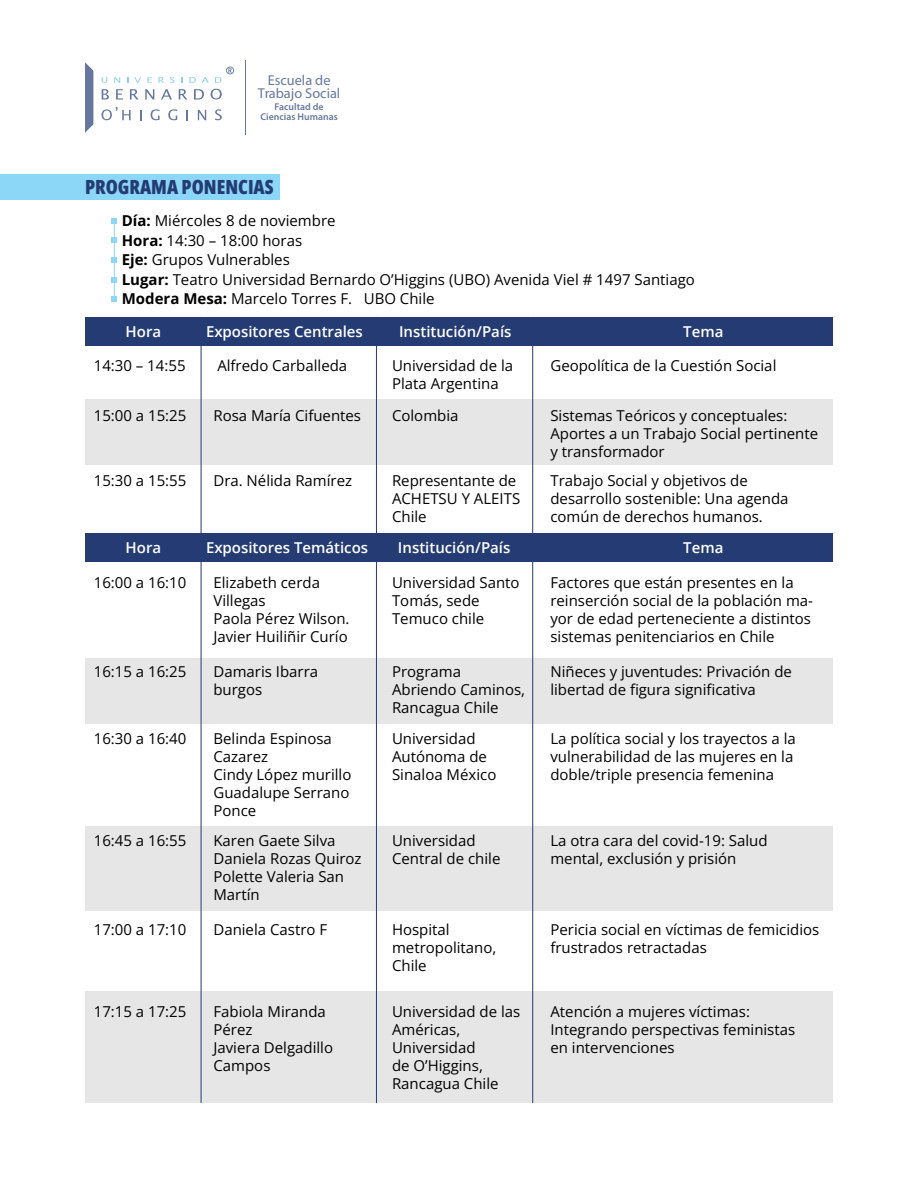
<style>
.page{position:relative;width:918px;height:1188px;background:#fff}
.page>*{position:absolute;margin:0;border:0;box-sizing:border-box;transform-origin:0 0}
.t1{font:800 19.5px "Open Sans Condensed";color:#243c73}
.t2{font:15px/18px "Open Sans";color:#000}
.t3{font:600 15px "Open Sans";color:#fff}
.t4{font:14.4px/13px "Myriad Pro";color:#243c73;text-align:center}
.t5{font:600 9.9px/9.8px "Myriad Pro";color:#243c73;text-align:center}
.s1{font-weight:700}
</style>
<div class="page">
<svg style="left:85px;top:62px;width:8px;height:71px"></svg>
<svg style="left:102px;top:89px;width:7px;height:11px"></svg>
<svg style="left:116px;top:89px;width:7px;height:11px"></svg>
<svg style="left:130px;top:89px;width:9px;height:11px"></svg>
<svg style="left:145px;top:89px;width:9px;height:11px"></svg>
<svg style="left:161px;top:89px;width:11px;height:11px"></svg>
<svg style="left:179px;top:89px;width:8px;height:11px"></svg>
<svg style="left:194px;top:89px;width:10px;height:11px"></svg>
<svg style="left:211px;top:89px;width:11px;height:11px"></svg>
<svg style="left:140px;top:110px;width:2px;height:10px"></svg>
<svg style="left:151px;top:109px;width:9px;height:11px"></svg>
<svg style="left:168px;top:109px;width:9px;height:11px"></svg>
<svg style="left:198px;top:110px;width:8px;height:10px"></svg>
<svg style="left:215px;top:109px;width:7px;height:11px"></svg>
<svg style="left:102px;top:107px;width:29px;height:13px"></svg>
<svg style="left:102px;top:77px;width:5px;height:6px"></svg>
<svg style="left:114px;top:77px;width:6px;height:6px"></svg>
<svg style="left:134px;top:77px;width:7px;height:6px"></svg>
<svg style="left:148px;top:77px;width:4px;height:6px"></svg>
<svg style="left:158px;top:77px;width:6px;height:6px"></svg>
<svg style="left:170px;top:77px;width:5px;height:6px"></svg>
<svg style="left:189px;top:77px;width:7px;height:6px"></svg>
<svg style="left:202px;top:77px;width:7px;height:6px"></svg>
<svg style="left:215px;top:67px;width:19px;height:16px"></svg>
<hr style="left:245px;top:60px;width:1px;height:75px;background:#243c73">
<div style="left:0;top:174px;width:279px;height:25px;background:#8cd6f8"></div>
<div style="left:85px;top:399px;width:748px;height:66px;background:#e6e6e6"></div>
<div style="left:85px;top:658px;width:748px;height:66px;background:#e6e6e6"></div>
<div style="left:85px;top:826px;width:748px;height:84px;background:#e6e6e6"></div>
<div style="left:85px;top:991px;width:748px;height:112px;background:#e6e6e6"></div>
<div style="left:85px;top:317px;width:748px;height:29px;background:#243c73"></div>
<div style="left:85px;top:533px;width:748px;height:29px;background:#243c73"></div>
<hr style="left:201px;top:317px;width:1px;height:786px;background:#243c73">
<hr style="left:376px;top:317px;width:1px;height:786px;background:#243c73">
<hr style="left:532px;top:317px;width:1px;height:786px;background:#243c73">
<svg style="left:111px;top:218px;width:6px;height:6px"></svg>
<svg style="left:111px;top:296px;width:6px;height:6px"></svg>
<svg style="left:111px;top:277px;width:6px;height:6px"></svg>
<svg style="left:111px;top:257px;width:6px;height:6px"></svg>
<svg style="left:111px;top:237px;width:6px;height:6px"></svg>
<hr style="left:114px;top:221px;width:1px;height:80px;background:#8cd6f8">
<p class="t4" style="left:258px;top:75px;width:84px">Escuela de<br>Trabajo Social</p>
<p class="t5" style="left:260px;top:102px;width:79px">Facultad de<br>Ciencias Humanas</p>
<h1 class="t1" style="left:85px;top:176px;width:190px">PROGRAMA PONENCIAS</h1>
<p class="t2" style="left:122px;top:212px;width:575px;line-height:19.5px"><span class="s1">Día:</span> Miércoles 8 de noviembre<br><span class="s1">Hora:</span> 14:30 – 18:00 horas<br><span class="s1">Eje:</span> Grupos Vulnerables<br><span class="s1">Lugar:</span> Teatro Universidad Bernardo O’Higgins (UBO) Avenida Viel # 1497 Santiago <span class="s1">Modera Mesa:</span> Marcelo Torres F. UBO Chile</p>
<p class="t3" style="left:399px;top:325px;width:114px">Institución/País</p>
<p class="t3" style="left:206px;top:325px;width:158px">Expositores Centrales</p>
<p class="t3" style="left:126px;top:325px;width:37px">Hora</p>
<p class="t3" style="left:683px;top:325px;width:42px">Tema</p>
<p class="t2" style="left:94px;top:358px;width:93px">14:30 – 14:55</p>
<p class="t2" style="left:217px;top:358px;width:131px">Alfredo Carballeda</p>
<p class="t2" style="left:392px;top:358px;width:123px">Universidad de la<br>Plata Argentina</p>
<p class="t2" style="left:550px;top:358px;width:228px">Geopolítica de la Cuestión Social</p>
<p class="t2" style="left:94px;top:408px;width:94px">15:00 a 15:25</p>
<p class="t2" style="left:213px;top:408px;width:149px">Rosa María Cifuentes</p>
<p class="t2" style="left:392px;top:408px;width:68px">Colombia</p>
<p class="t2" style="left:550px;top:408px;width:269px">Sistemas Teóricos y conceptuales:<br>Aportes a un Trabajo Social pertinente y transformador</p>
<p class="t2" style="left:94px;top:473px;width:94px">15:30 a 15:55</p>
<p class="t2" style="left:213px;top:473px;width:140px">Dra. Nélida Ramírez</p>
<p class="t2" style="left:392px;top:473px;width:130px">Representante de<br>ACHETSU Y ALEITS<br>Chile</p>
<p class="t2" style="left:550px;top:473px;width:240px">Trabajo Social y objetivos de desarrollo sostenible: Una agenda común de derechos humanos.</p>
<p class="t3" style="left:126px;top:541px;width:37px">Hora</p>
<p class="t3" style="left:206px;top:541px;width:164px">Expositores Temáticos</p>
<p class="t3" style="left:398px;top:541px;width:114px">Institución/País</p>
<p class="t3" style="left:683px;top:541px;width:42px">Tema</p>
<p class="t2" style="left:94px;top:575px;width:94px">16:00 a 16:10</p>
<p class="t2" style="left:94px;top:664px;width:94px">16:15 a 16:25</p>
<p class="t2" style="left:94px;top:731px;width:94px">16:30 a 16:40</p>
<p class="t2" style="left:94px;top:833px;width:94px">16:45 a 16:55</p>
<p class="t2" style="left:94px;top:922px;width:94px">17:00 a 17:10</p>
<p class="t2" style="left:213px;top:575px;width:138px">Elizabeth cerda<br>Villegas<br>Paola Pérez Wilson.<br>Javier Huiliñir Curío</p>
<p class="t2" style="left:213px;top:664px;width:106px">Damaris Ibarra burgos</p>
<p class="t2" style="left:213px;top:731px;width:140px">Belinda Espinosa<br>Cazarez<br>Cindy López murillo<br>Guadalupe Serrano<br>Ponce</p>
<p class="t2" style="left:213px;top:833px;width:150px">Karen Gaete Silva<br>Daniela Rozas Quiroz<br>Polette Valeria San<br>Martín</p>
<p class="t2" style="left:213px;top:922px;width:115px">Daniela Castro F</p>
<p class="t2" style="left:94px;top:1004px;width:94px">17:15 a 17:25</p>
<p class="t2" style="left:213px;top:1004px;width:121px">Fabiola Miranda<br>Pérez<br>Javiera Delgadillo<br>Campos</p>
<p class="t2" style="left:392px;top:575px;width:129px">Universidad Santo<br>Tomás, sede<br>Temuco chile</p>
<p class="t2" style="left:392px;top:664px;width:135px">Programa<br>Abriendo Caminos,<br>Rancagua Chile</p>
<p class="t2" style="left:392px;top:731px;width:106px">Universidad<br>Autónoma de<br>Sinaloa México</p>
<p class="t2" style="left:392px;top:833px;width:110px">Universidad<br>Central de chile</p>
<p class="t2" style="left:392px;top:922px;width:106px">Hospital metropolitano,<br>Chile</p>
<p class="t2" style="left:392px;top:1004px;width:130px">Universidad de las<br>Américas,<br>Universidad<br>de O’Higgins,<br>Rancagua Chile</p>
<p class="t2" style="left:550px;top:575px;width:264px">Factores que están presentes en la reinserción social de la población ma&shy;yor de edad perteneciente a distintos sistemas penitenciarios en Chile</p>
<p class="t2" style="left:550px;top:664px;width:243px">Niñeces y juventudes: Privación de libertad de figura significativa</p>
<p class="t2" style="left:550px;top:731px;width:247px">La política social y los trayectos a la vulnerabilidad de las mujeres en la doble/triple presencia femenina</p>
<p class="t2" style="left:550px;top:833px;width:219px">La otra cara del covid-19: Salud mental, exclusión y prisión</p>
<p class="t2" style="left:550px;top:922px;width:270px">Pericia social en víctimas de femicidios frustrados retractadas</p>
<p class="t2" style="left:550px;top:1004px;width:246px">Atención a mujeres víctimas:<br>Integrando perspectivas feministas en intervenciones</p>
</div>
